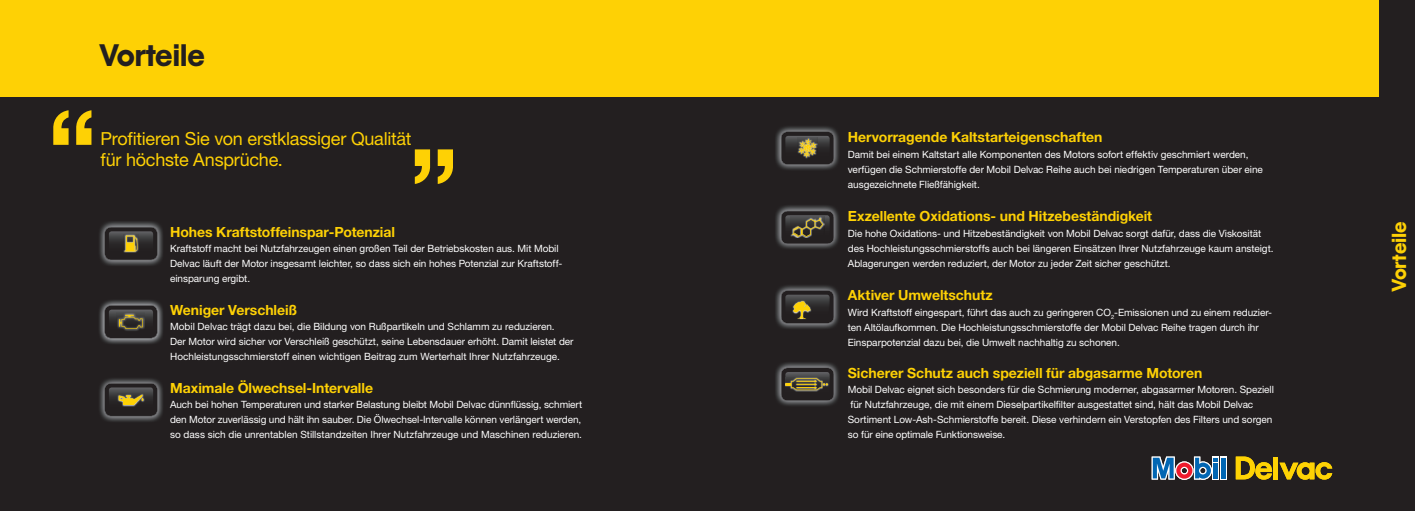
<style>
.page{position:relative;width:1415px;height:511px;background:#fff}
.page>*{position:absolute;margin:0;border:0;box-sizing:border-box;transform-origin:0 0}
.t1{font:700 107.5px "Helvetica Neue LT Pro";color:#fed105}
.t2{font:30.6px "Mobil";letter-spacing:-.015em;color:#231f20}
.t3{font:20px "Mobil";color:#fed105}
.t4{font:18px/21px "Helvetica Neue LT Pro";letter-spacing:-.015em;color:#fed105}
.t5{font:700 14px "Helvetica Neue LT Pro";letter-spacing:-.005em;color:#fed105}
.t6{font:10px/15px "Helvetica Neue LT Pro";letter-spacing:-.005em;color:#fff}
</style>
<div class="page">
<div style="left:0;top:0;width:689px;height:510px;background:#231f20"></div>
<div style="left:689px;top:0;width:725px;height:510px;background:#231f20"></div>
<img style="left:775px;top:126px;width:64px;height:44px">
<svg style="left:781px;top:131px;width:53px;height:33px"></svg>
<img style="left:775px;top:205px;width:64px;height:44px">
<svg style="left:781px;top:211px;width:53px;height:33px"></svg>
<img style="left:775px;top:285px;width:64px;height:44px">
<svg style="left:781px;top:290px;width:53px;height:33px"></svg>
<img style="left:99px;top:378px;width:64px;height:44px">
<svg style="left:104px;top:382px;width:54px;height:34px"></svg>
<img style="left:99px;top:221px;width:64px;height:45px">
<svg style="left:104px;top:227px;width:54px;height:33px"></svg>
<img style="left:775px;top:362px;width:64px;height:44px">
<svg style="left:781px;top:367px;width:53px;height:33px"></svg>
<img style="left:99px;top:300px;width:64px;height:44px">
<svg style="left:104px;top:305px;width:53px;height:33px"></svg>
<div style="left:689px;top:0;width:689px;height:96px;background:#fed105"></div>
<div style="left:0;top:0;width:689px;height:96px;background:#fed105"></div>
<svg style="left:1235px;top:456px;width:37px;height:23px"></svg>
<div style="left:1273px;top:456px;width:5px;height:23px;background:#fed304"></div>
<svg style="left:1279px;top:462px;width:53px;height:17px"></svg>
<svg style="left:1220px;top:456px;width:6px;height:23px"></svg>
<svg style="left:1217px;top:456px;width:1px;height:23px"></svg>
<hr style="left:1221px;top:457px;width:4px;height:21px;background:#0166b3">
<svg style="left:1151px;top:456px;width:66px;height:23px"></svg>
<hr style="left:1213px;top:463px;width:4px;height:15px;background:#0166b3">
<h2 class="t2" style="left:101px;top:37px;width:106px">Vorteile</h2>
<h1 class="t1" style="left:47px;top:82px;width:51px">“</h1>
<h3 class="t4" style="left:101px;top:128px;width:312px">Profitieren Sie von erstklassiger Qualität für höchste Ansprüche.</h3>
<h1 class="t1" style="left:459px;top:212px;width:51px;rotate:-180deg">“</h1>
<h3 class="t5" style="left:170px;top:223px;width:226px">Hohes Kraftstoffeinspar-Potenzial</h3>
<p class="t6" style="left:170px;top:241px;width:394px">Kraftstoff macht bei Nutzfahrzeugen einen großen Teil der Betriebskosten aus. Mit Mobil<br>Delvac läuft der Motor insgesamt leichter, so dass sich ein hohes Potenzial zur Kraftstoff&shy;einsparung ergibt.</p>
<h3 class="t5" style="left:170px;top:301px;width:129px">Weniger Verschleiß</h3>
<p class="t6" style="left:170px;top:318px;width:405px">Mobil Delvac trägt dazu bei, die Bildung von Rußpartikeln und Schlamm zu reduzieren.<br>Der Motor wird sicher vor Verschleiß geschützt, seine Lebensdauer erhöht. Damit leistet der<br>Hochleistungsschmierstoff einen wichtigen Beitrag zum Werterhalt Ihrer Nutzfahrzeuge.</p>
<h3 class="t5" style="left:170px;top:379px;width:204px">Maximale Ölwechsel-Intervalle</h3>
<p class="t6" style="left:170px;top:396px;width:413px;text-align:justify">Auch bei hohen Temperaturen und starker Belastung bleibt Mobil Delvac dünnflüssig, schmiert den Motor zuverlässig und hält ihn sauber. Die Ölwechsel-Intervalle können verlängert werden, so dass sich die unrentablen Stillstandzeiten Ihrer Nutzfahrzeuge und Maschinen reduzieren.</p>
<h3 class="t5" style="left:848px;top:128px;width:256px">Hervorragende Kaltstarteigenschaften</h3>
<p class="t6" style="left:848px;top:146px;width:416px">Damit bei einem Kaltstart alle Komponenten des Motors sofort effektiv geschmiert werden, verfügen die Schmierstoffe der Mobil Delvac Reihe auch bei niedrigen Temperaturen über eine ausgezeichnete Fließfähigkeit.</p>
<h3 class="t5" style="left:848px;top:207px;width:306px">Exzellente Oxidations- und Hitzebeständigkeit</h3>
<p class="t6" style="left:848px;top:225px;width:427px">Die hohe Oxidations- und Hitzebeständigkeit von Mobil Delvac sorgt dafür, dass die Viskosität des Hochleistungsschmierstoffs auch bei längeren Einsätzen Ihrer Nutzfahrzeuge kaum ansteigt.<br>Ablagerungen werden reduziert, der Motor zu jeder Zeit sicher geschützt.</p>
<h3 class="t5" style="left:848px;top:286px;width:146px">Aktiver Umweltschutz</h3>
<p class="t6" style="left:848px;top:304px;width:426px">Wird Kraftstoff eingespart, führt das auch zu geringeren CO<sub>2</sub>-Emissionen und zu einem reduzier&shy;ten Altölaufkommen. Die Hochleistungsschmierstoffe der Mobil Delvac Reihe tragen durch ihr<br>Einsparpotenzial dazu bei, die Umwelt nachhaltig zu schonen.</p>
<h3 class="t5" style="left:848px;top:363px;width:356px">Sicherer Schutz auch speziell für abgasarme Motoren</h3>
<p class="t6" style="left:848px;top:381px;width:427px">Mobil Delvac eignet sich besonders für die Schmierung moderner, abgasarmer Motoren. Speziell für Nutzfahrzeuge, die mit einem Dieselpartikelfilter ausgestattet sind, hält das Mobil Delvac Sortiment Low-Ash-Schmierstoffe bereit. Diese verhindern ein Verstopfen des Filters und sorgen so für eine optimale Funktionsweise.</p>
<h3 class="t3" style="left:1387px;top:291px;width:71px;rotate:-90deg">Vorteile</h3>
</div>
